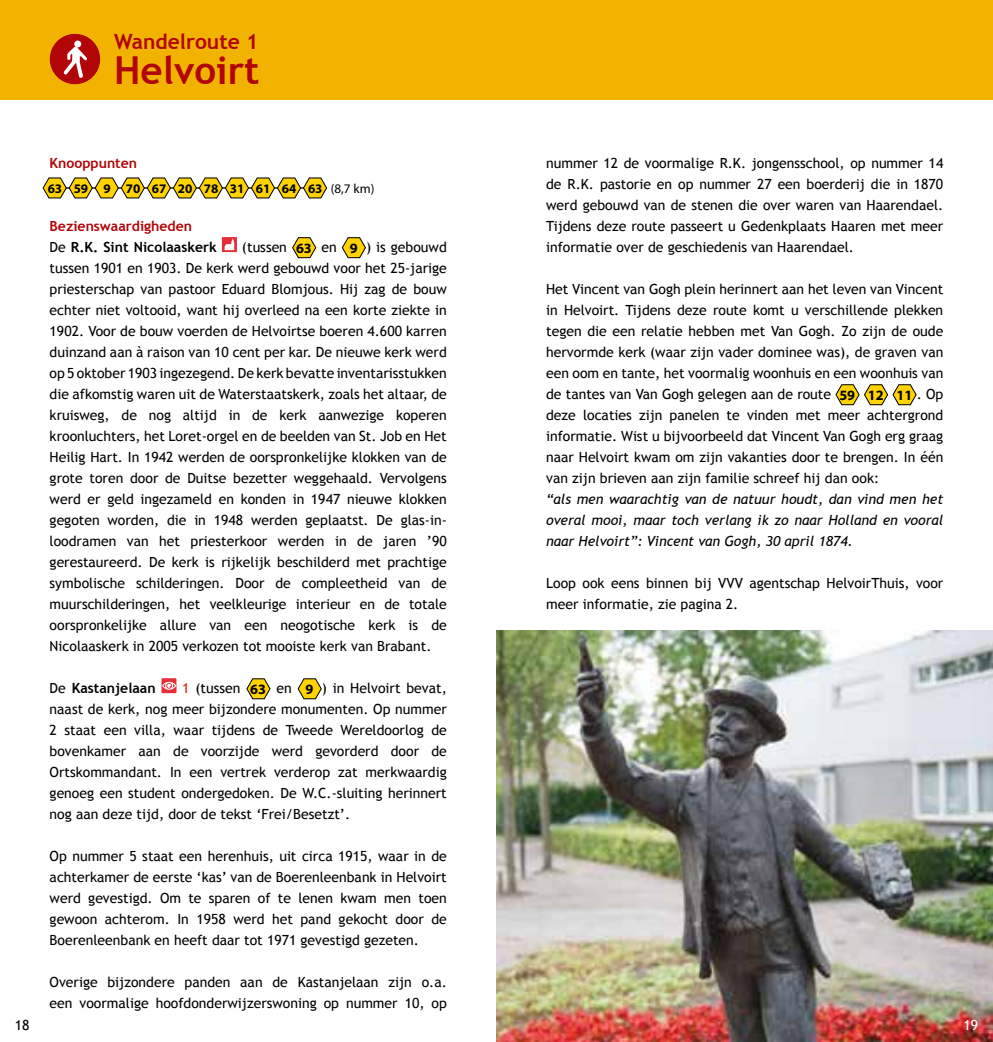
<style>
.page{position:relative;width:993px;height:1042px;background:#fff}
.page>*{position:absolute;margin:0;border:0;box-sizing:border-box;transform-origin:0 0}
.t1{font:700 38.5px "Trebuchet MS";color:#b10508}
.t2{font:700 21px "Trebuchet MS";color:#b10508}
.t3{font:14px/21px "Trebuchet MS";color:#000;text-align:justify}
.t4{font:italic 14px/21px "Trebuchet MS";color:#000;text-align:justify}
.t5{font:700 14px/21px "Trebuchet MS";color:#000}
.t6{font:700 14px "Trebuchet MS";color:#b10508}
.t7{font:14px "Trebuchet MS";color:#fff}
.t8{font:700 13.12px "Myriad Pro";color:#000}
.s1{font-weight:400}
.s2{color:#b10508}
.s3{font-family:"Myriad Pro";font-weight:700;font-size:14.35px}
.s4{color:#e41d0c}
</style>
<div class="page">
<svg style="left:222px;top:237px;width:15px;height:15px"></svg>
<svg style="left:224px;top:238px;width:10px;height:12px"></svg>
<svg style="left:292px;top:237px;width:25px;height:22px"></svg>
<svg style="left:341px;top:237px;width:25px;height:22px"></svg>
<div style="left:161px;top:678px;width:15px;height:15px;background:#e72d35"></div>
<svg style="left:162px;top:682px;width:14px;height:8px"></svg>
<svg style="left:246px;top:678px;width:25px;height:22px"></svg>
<svg style="left:297px;top:678px;width:25px;height:22px"></svg>
<svg style="left:835px;top:384px;width:81px;height:22px"></svg>
<div style="left:0;top:0;width:496px;height:99px;background:#f1b300"></div>
<div style="left:496px;top:0;width:496px;height:99px;background:#f1b300"></div>
<div style="left:50px;top:34px;width:50px;height:50px;background:#b10508;border-radius:50%"></div>
<svg style="left:63px;top:47px;width:24px;height:31px"></svg>
<div style="left:74px;top:41px;width:7px;height:6px;background:#fff;border-radius:50%"></div>
<svg style="left:42px;top:177px;width:286px;height:22px"></svg>
<img style="left:496px;top:630px;width:496px;height:412px">
<h2 class="t2" style="left:114px;top:29px;width:146px">Wandelroute 1</h2>
<h1 class="t1" style="left:114px;top:47px;width:147px">Helvoirt</h1>
<p class="t3" style="left:15px;top:1014px;width:16px">18</p>
<p class="t6" style="left:50px;top:154px;width:89px">Knooppunten</p>
<p class="t8" style="left:48px;top:180px;width:328px">63 59 9 70 67 20 78 31 61 64 63 <span class="s1">(8,7 km)</span></p>
<p class="t5" style="left:50px;top:216px;width:169px"><span class="s2">Bezienswaardigheden<br></span><span class="s1">De</span> R.K. Sint Nicolaaskerk</p>
<p class="t3" style="left:50px;top:237px;width:398px;text-indent:192px">(tussen <span class="s3">63</span> en <span class="s3">9</span> ) is gebouwd tussen 1901 en 1903. De kerk werd gebouwd voor het 25-jarige priesterschap van pastoor Eduard Blomjous. Hij zag de bouw echter niet voltooid, want hij overleed na een korte ziekte in 1902. Voor de bouw voerden de Helvoirtse boeren 4.600 karren duinzand aan à raison van 10 cent per kar. De nieuwe kerk werd op 5 oktober 1903 ingezegend. De kerk bevatte inventarisstukken die afkomstig waren uit de Waterstaatskerk, zoals het altaar, de kruisweg, de nog altijd in de kerk aanwezige koperen kroonluchters, het Loret-orgel en de beelden van St. Job en Het Heilig Hart. In 1942 werden de oorspronkelijke klokken van de grote toren door de Duitse bezetter weggehaald. Vervolgens werd er geld ingezameld en konden in 1947 nieuwe klokken gegoten worden, die in 1948 werden geplaatst. De glas-in&shy;loodramen van het priesterkoor werden in de jaren ’90 gerestaureerd. De kerk is rijkelijk beschilderd met prachtige symbolische schilderingen. Door de compleetheid van de muurschilderingen, het veelkleurige interieur en de totale oorspronkelijke allure van een neogotische kerk is de Nicolaaskerk in 2005 verkozen tot mooiste kerk van Brabant.</p>
<p class="t5" style="left:50px;top:678px;width:107px"><span class="s1">De</span> Kastanjelaan</p>
<p class="t3" style="left:50px;top:678px;width:398px;text-indent:133px"><span class="s4">1</span> (tussen <span class="s3">63</span> en <span class="s3">9</span> ) in Helvoirt bevat, naast de kerk, nog meer bijzondere monumenten. Op nummer 2 staat een villa, waar tijdens de Tweede Wereldoorlog de bovenkamer aan de voorzijde werd gevorderd door de Ortskommandant. In een vertrek verderop zat merkwaardig genoeg een student ondergedoken. De W.C.-sluiting herinnert nog aan deze tijd, door de tekst ‘Frei/Besetzt’.</p>
<p class="t3" style="left:50px;top:846px;width:398px">Op nummer 5 staat een herenhuis, uit circa 1915, waar in de achterkamer de eerste ‘kas’ van de Boerenleenbank in Helvoirt werd gevestigd. Om te sparen of te lenen kwam men toen gewoon achterom. In 1958 werd het pand gekocht door de Boerenleenbank en heeft daar tot 1971 gevestigd gezeten.</p>
<p class="t3" style="left:50px;top:972px;width:398px">Overige bijzondere panden aan de Kastanjelaan zijn o.a. een voormalige hoofdonderwijzerswoning op nummer 10, op</p>
<p class="t3" style="left:546px;top:153px;width:398px">nummer 12 de voormalige R.K. jongensschool, op nummer 14 de R.K. pastorie en op nummer 27 een boerderij die in 1870 werd gebouwd van de stenen die over waren van Haarendael.<br>Tijdens deze route passeert u Gedenkplaats Haaren met meer informatie over de geschiedenis van Haarendael.</p>
<p class="t3" style="left:546px;top:279px;width:398px">Het Vincent van Gogh plein herinnert aan het leven van Vincent in Helvoirt. Tijdens deze route komt u verschillende plekken tegen die een relatie hebben met Van Gogh. Zo zijn de oude hervormde kerk (waar zijn vader dominee was), de graven van een oom en tante, het voormalig woonhuis en een woonhuis van de tantes van Van Gogh gelegen aan de route <span class="s3">59 12 11</span> . Op deze locaties zijn panelen te vinden met meer achtergrond informatie. Wist u bijvoorbeeld dat Vincent Van Gogh erg graag naar Helvoirt kwam om zijn vakanties door te brengen. In één van zijn brieven aan zijn familie schreef hij dan ook:</p>
<p class="t4" style="left:546px;top:489px;width:398px">“als men waarachtig van de natuur houdt, dan vind men het overal mooi, maar toch verlang ik zo naar Holland en vooral naar Helvoirt”: Vincent van Gogh, 30 april 1874.</p>
<p class="t3" style="left:546px;top:573px;width:398px">Loop ook eens binnen bij VVV agentschap HelvoirThuis, voor meer informatie, zie pagina 2.</p>
<p class="t7" style="left:963px;top:1016px;width:16px">19</p>
</div>
